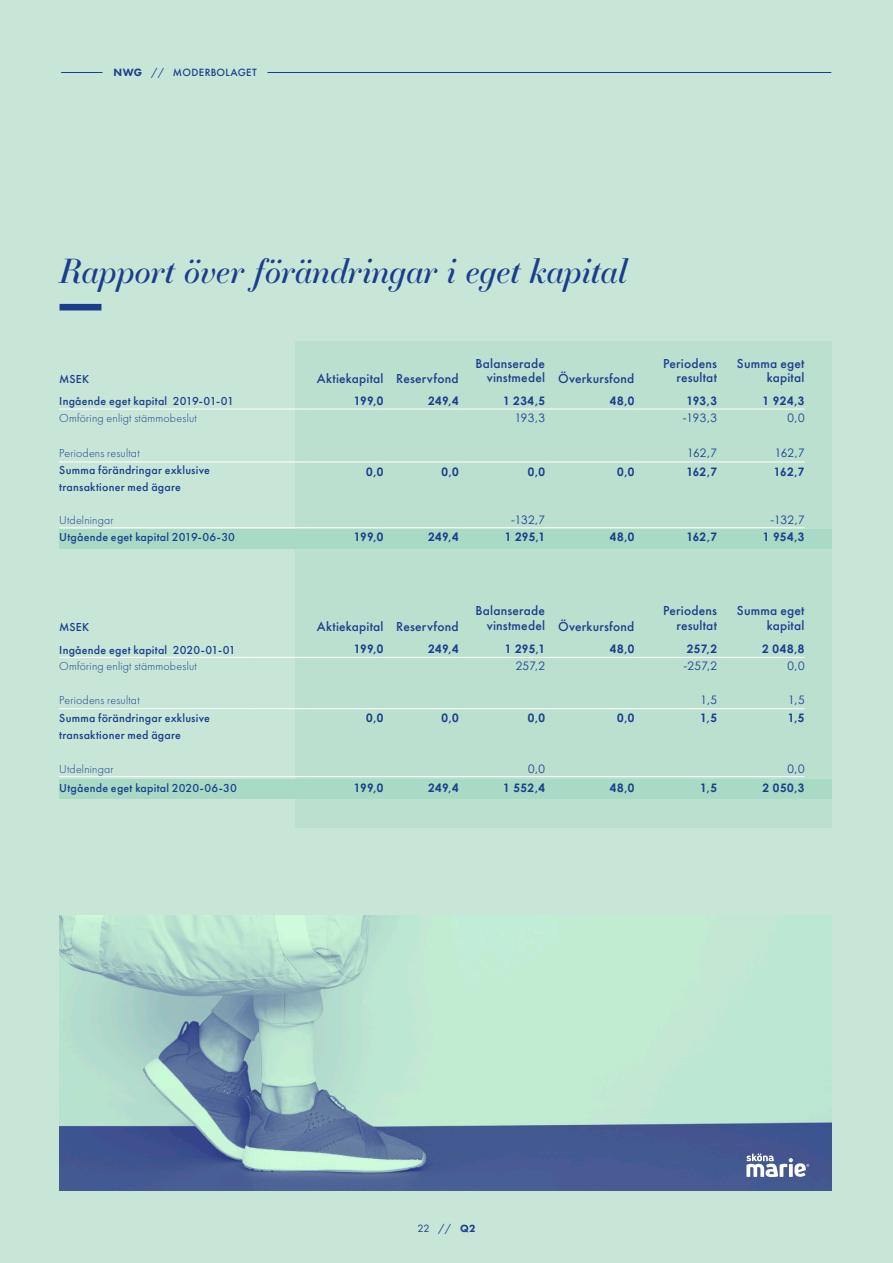
<style>
.page{position:relative;width:893px;height:1263px;background:#c7e6d8}
.page>*{position:absolute;margin:0;border:0;box-sizing:border-box;transform-origin:0 0}
.t1{font:italic 33px "Essonnes Display";letter-spacing:-.005em;color:#1b3e8c}
.t2{font:500 13.5px/13.5px "Futura PT";letter-spacing:.015em;color:#1b3e8c;text-align:right}
.t3{font:500 12px/16.8px "Futura PT";letter-spacing:.02em;color:#1b3e8c}
.t4{font:300 12px "Futura PT";letter-spacing:.015em;color:#1b3e8c}
.t5{font:700 11.7px "Century Gothic";letter-spacing:.03em;color:#1b3e8c}
.t6{font:11.7px "Century Gothic";letter-spacing:.025em;color:#1b3e8c}
.t7{font:500 10.95px "Futura PT";letter-spacing:.03em;color:#1b3e8c}
.t8{font:10.95px "Futura PT";color:#1b3e8c}
.s1{font-weight:800}
.s2{font-weight:400}
.s3{font-weight:800;font-size:10.8px}
</style>
<div class="page">
<img style="left:60px;top:915px;width:772px;height:276px">
<svg style="left:746px;top:1153px;width:63px;height:24px;background:#8e99bb"></svg>
<div style="left:295px;top:341px;width:537px;height:486px;background:#bbe0d0"></div>
<div style="left:59px;top:529px;width:773px;height:20px;background:#a9dac6"></div>
<div style="left:59px;top:779px;width:773px;height:20px;background:#a9dac6"></div>
<hr style="left:59px;top:527px;width:194px;height:1px;background:#fff">
<hr style="left:253px;top:527px;width:55px;height:1px;background:#fff">
<hr style="left:308px;top:527px;width:75px;height:1px;background:#fff">
<hr style="left:383px;top:527px;width:76px;height:1px;background:#fff">
<hr style="left:459px;top:527px;width:86px;height:1px;background:#fff">
<hr style="left:545px;top:527px;width:89px;height:1px;background:#fff">
<hr style="left:634px;top:527px;width:83px;height:1px;background:#fff">
<hr style="left:717px;top:527px;width:87px;height:1px;background:#fff">
<hr style="left:59px;top:657px;width:194px;height:1px;background:#fff">
<hr style="left:253px;top:657px;width:55px;height:1px;background:#fff">
<hr style="left:308px;top:657px;width:75px;height:1px;background:#fff">
<hr style="left:383px;top:657px;width:76px;height:1px;background:#fff">
<hr style="left:459px;top:657px;width:86px;height:1px;background:#fff">
<hr style="left:545px;top:657px;width:89px;height:1px;background:#fff">
<hr style="left:634px;top:657px;width:83px;height:1px;background:#fff">
<hr style="left:717px;top:657px;width:87px;height:1px;background:#fff">
<hr style="left:59px;top:776px;width:194px;height:1px;background:#fff">
<hr style="left:253px;top:776px;width:55px;height:1px;background:#fff">
<hr style="left:308px;top:776px;width:75px;height:1px;background:#fff">
<hr style="left:383px;top:776px;width:76px;height:1px;background:#fff">
<hr style="left:459px;top:776px;width:86px;height:1px;background:#fff">
<hr style="left:545px;top:776px;width:89px;height:1px;background:#fff">
<hr style="left:634px;top:776px;width:83px;height:1px;background:#fff">
<hr style="left:717px;top:776px;width:87px;height:1px;background:#fff">
<hr style="left:59px;top:462px;width:194px;height:1px;background:#fff">
<hr style="left:253px;top:462px;width:55px;height:1px;background:#fff">
<hr style="left:308px;top:462px;width:75px;height:1px;background:#fff">
<hr style="left:383px;top:462px;width:76px;height:1px;background:#fff">
<hr style="left:459px;top:462px;width:86px;height:1px;background:#fff">
<hr style="left:545px;top:462px;width:89px;height:1px;background:#fff">
<hr style="left:634px;top:462px;width:83px;height:1px;background:#fff">
<hr style="left:717px;top:462px;width:87px;height:1px;background:#fff">
<hr style="left:59px;top:708px;width:194px;height:1px;background:#fff">
<hr style="left:253px;top:708px;width:55px;height:1px;background:#fff">
<hr style="left:308px;top:708px;width:75px;height:1px;background:#fff">
<hr style="left:383px;top:708px;width:76px;height:1px;background:#fff">
<hr style="left:459px;top:708px;width:86px;height:1px;background:#fff">
<hr style="left:545px;top:708px;width:89px;height:1px;background:#fff">
<hr style="left:634px;top:708px;width:83px;height:1px;background:#fff">
<hr style="left:717px;top:708px;width:87px;height:1px;background:#fff">
<hr style="left:59px;top:409px;width:194px;height:1px;background:#fff">
<hr style="left:253px;top:409px;width:55px;height:1px;background:#fff">
<hr style="left:308px;top:409px;width:75px;height:1px;background:#fff">
<hr style="left:383px;top:409px;width:76px;height:1px;background:#fff">
<hr style="left:459px;top:409px;width:86px;height:1px;background:#fff">
<hr style="left:545px;top:409px;width:89px;height:1px;background:#fff">
<hr style="left:634px;top:409px;width:83px;height:1px;background:#fff">
<hr style="left:717px;top:409px;width:87px;height:1px;background:#fff">
<div style="left:60px;top:304px;width:41px;height:6px;background:#1b3e8c"></div>
<hr style="left:61px;top:72px;width:42px;height:1px;background:#1b3e8c">
<hr style="left:267px;top:72px;width:564px;height:1px;background:#1b3e8c">
<p class="t7" style="left:114px;top:66px;width:145px"><span class="s1">NWG</span> <span class="s2">//</span> MODERBOLAGET</p>
<h1 class="t1" style="left:60px;top:247px;width:569px">Rapport över förändringar i eget kapital</h1>
<p class="t2" style="left:476px;top:357px;width:71px">Balanserade vinstmedel</p>
<p class="t2" style="left:663px;top:357px;width:55px">Periodens resultat</p>
<p class="t2" style="left:737px;top:357px;width:69px">Summa eget</p>
<p class="t3" style="left:59px;top:370px;width:32px">MSEK</p>
<p class="t2" style="left:317px;top:372px;width:143px">Aktiekapital Reservfond</p>
<p class="t2" style="left:558px;top:372px;width:78px">Överkursfond</p>
<p class="t2" style="left:767px;top:370px;width:39px">kapital</p>
<p class="t3" style="left:59px;top:393px;width:176px">Ingående eget kapital 2019-01-01</p>
<p class="t5" style="left:354px;top:392px;width:31px">199,0</p>
<p class="t5" style="left:428px;top:392px;width:32px">249,4</p>
<p class="t5" style="left:503px;top:392px;width:44px">1 234,5</p>
<p class="t5" style="left:610px;top:392px;width:26px">48,0</p>
<p class="t5" style="left:686px;top:392px;width:32px">193,3</p>
<p class="t5" style="left:763px;top:392px;width:43px">1 924,3</p>
<p class="t4" style="left:59px;top:411px;width:139px">Omföring enligt stämmobeslut</p>
<p class="t6" style="left:515px;top:409px;width:32px">193,3</p>
<p class="t6" style="left:683px;top:409px;width:36px">-193,3</p>
<p class="t6" style="left:787px;top:409px;width:19px">0,0</p>
<p class="t4" style="left:59px;top:446px;width:82px">Periodens resultat</p>
<p class="t6" style="left:687px;top:444px;width:31px">162,7</p>
<p class="t6" style="left:775px;top:444px;width:31px">162,7</p>
<p class="t3" style="left:59px;top:462px;width:152px">Summa förändringar exklusive transaktioner med ägare</p>
<p class="t5" style="left:366px;top:463px;width:19px">0,0</p>
<p class="t5" style="left:441px;top:463px;width:19px">0,0</p>
<p class="t5" style="left:528px;top:463px;width:19px">0,0</p>
<p class="t5" style="left:617px;top:463px;width:19px">0,0</p>
<p class="t5" style="left:686px;top:463px;width:32px">162,7</p>
<p class="t5" style="left:774px;top:463px;width:32px">162,7</p>
<p class="t4" style="left:59px;top:513px;width:56px">Utdelningar</p>
<p class="t6" style="left:511px;top:511px;width:35px">-132,7</p>
<p class="t6" style="left:770px;top:511px;width:35px">-132,7</p>
<p class="t3" style="left:59px;top:528px;width:177px">Utgående eget kapital 2019-06-30</p>
<p class="t5" style="left:354px;top:527px;width:31px">199,0</p>
<p class="t5" style="left:428px;top:527px;width:32px">249,4</p>
<p class="t5" style="left:505px;top:527px;width:42px">1 295,1</p>
<p class="t5" style="left:610px;top:527px;width:26px">48,0</p>
<p class="t5" style="left:686px;top:527px;width:32px">162,7</p>
<p class="t5" style="left:763px;top:527px;width:43px">1 954,3</p>
<p class="t2" style="left:476px;top:603px;width:71px;line-height:15px">Balanserade vinstmedel</p>
<p class="t2" style="left:663px;top:603px;width:55px;line-height:15px">Periodens resultat</p>
<p class="t2" style="left:737px;top:604px;width:69px">Summa eget</p>
<p class="t3" style="left:59px;top:618px;width:32px">MSEK</p>
<p class="t2" style="left:317px;top:620px;width:143px">Aktiekapital Reservfond</p>
<p class="t2" style="left:558px;top:620px;width:78px">Överkursfond</p>
<p class="t2" style="left:767px;top:619px;width:39px">kapital</p>
<p class="t3" style="left:59px;top:641px;width:178px">Ingående eget kapital 2020-01-01</p>
<p class="t5" style="left:354px;top:640px;width:31px">199,0</p>
<p class="t5" style="left:428px;top:640px;width:32px">249,4</p>
<p class="t5" style="left:505px;top:640px;width:42px">1 295,1</p>
<p class="t5" style="left:610px;top:640px;width:26px">48,0</p>
<p class="t5" style="left:687px;top:640px;width:32px">257,2</p>
<p class="t5" style="left:762px;top:640px;width:44px">2 048,8</p>
<p class="t4" style="left:59px;top:659px;width:139px">Omföring enligt stämmobeslut</p>
<p class="t6" style="left:516px;top:658px;width:31px">257,2</p>
<p class="t6" style="left:683px;top:658px;width:35px">-257,2</p>
<p class="t6" style="left:787px;top:658px;width:19px">0,0</p>
<p class="t4" style="left:59px;top:693px;width:82px">Periodens resultat</p>
<p class="t6" style="left:700px;top:692px;width:18px">1,5</p>
<p class="t6" style="left:788px;top:692px;width:18px">1,5</p>
<p class="t3" style="left:59px;top:710px;width:152px">Summa förändringar exklusive transaktioner med ägare</p>
<p class="t5" style="left:366px;top:709px;width:19px">0,0</p>
<p class="t5" style="left:441px;top:709px;width:19px">0,0</p>
<p class="t5" style="left:528px;top:709px;width:19px">0,0</p>
<p class="t5" style="left:617px;top:709px;width:19px">0,0</p>
<p class="t5" style="left:700px;top:709px;width:18px">1,5</p>
<p class="t5" style="left:788px;top:709px;width:18px">1,5</p>
<p class="t4" style="left:59px;top:762px;width:56px">Utdelningar</p>
<p class="t6" style="left:528px;top:760px;width:19px">0,0</p>
<p class="t6" style="left:787px;top:760px;width:19px">0,0</p>
<p class="t3" style="left:59px;top:780px;width:179px">Utgående eget kapital 2020-06-30</p>
<p class="t5" style="left:354px;top:779px;width:31px">199,0</p>
<p class="t5" style="left:428px;top:779px;width:32px">249,4</p>
<p class="t5" style="left:503px;top:779px;width:43px">1 552,4</p>
<p class="t5" style="left:610px;top:779px;width:26px">48,0</p>
<p class="t5" style="left:700px;top:779px;width:18px">1,5</p>
<p class="t5" style="left:762px;top:779px;width:43px">2 050,3</p>
<p class="t8" style="left:417px;top:1222px;width:60px">22 // <span class="s3">Q2</span></p>
</div>
